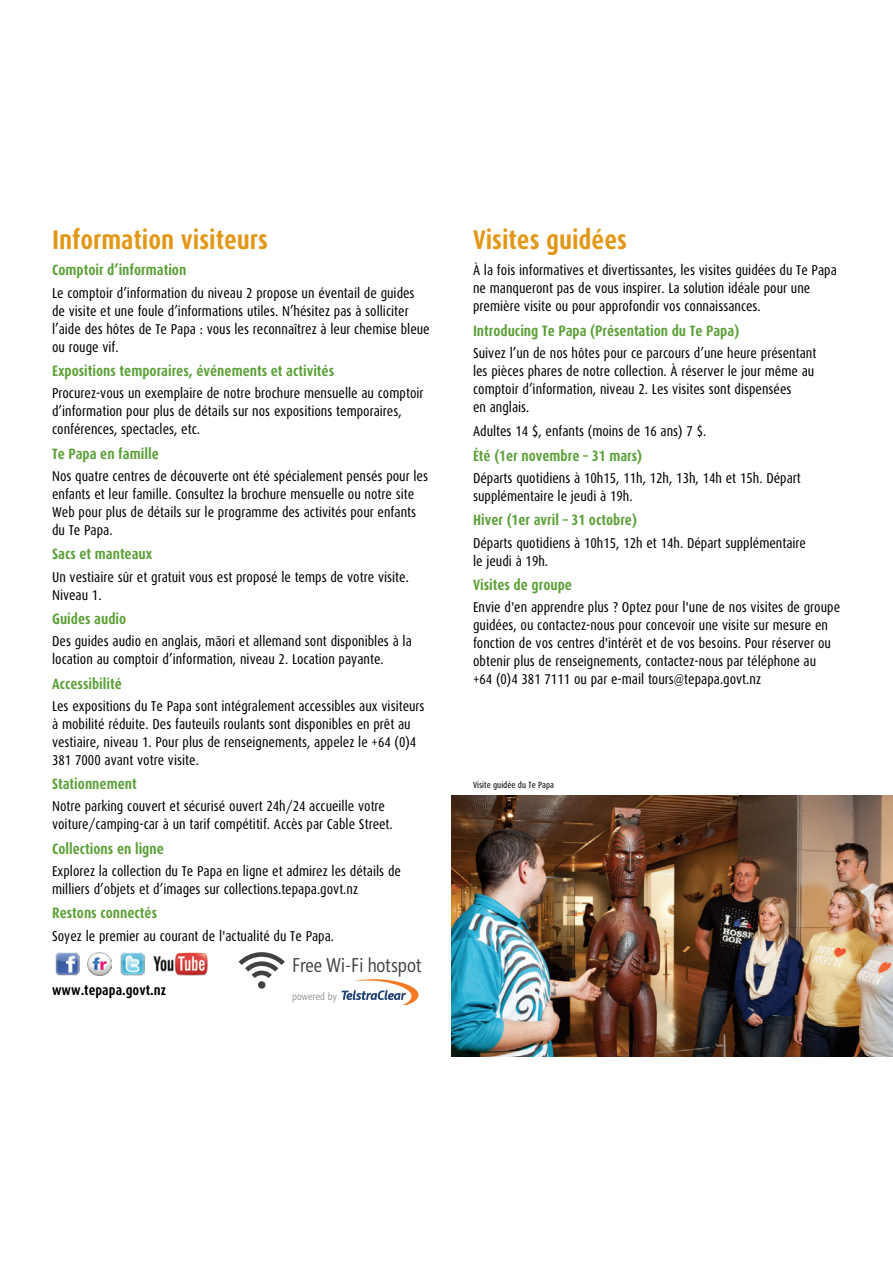
<style>
.page{position:relative;width:893px;height:1263px;background:#fff}
.page>*{position:absolute;margin:0;border:0;box-sizing:border-box;transform-origin:0 0}
.Headers__Orange__ter{font:700 27px "Dax Cond Mac";color:#e29717}
.t1{font:19.8px "Segoe Condensed";color:#414042}
.SubHeads__Green__sec{font:700 15px "Dax Cond Mac";color:#5ca038}
._9_5_12_5_BODY____Pa{font:14.25px/18px "Dax Cond Mac";color:#000}
._9_5_12_5_BODY____Pa-2{font:700 14.25px "Dax Cond Mac";color:#000}
.t2{font:10.65px "Segoe Condensed";letter-spacing:.01em;color:#939598}
.Caption_aligned_left{font:9px "Dax Cond Mac";color:#000}
</style>
<div class="page">
<img style="left:452px;top:796px;width:441px;height:261px">
<svg style="left:239px;top:952px;width:46px;height:37px"></svg>
<svg style="left:342px;top:979px;width:77px;height:25px"></svg>
<img style="left:88px;top:952px;width:24px;height:24px">
<img style="left:55px;top:952px;width:24px;height:24px">
<img style="left:120px;top:952px;width:24px;height:24px">
<img style="left:153px;top:952px;width:55px;height:24px">
<p class="Headers__Orange__ter" style="left:52px;top:225px;width:217px">Information visiteurs</p>
<p class="SubHeads__Green__sec" style="left:52px;top:262px;width:136px">Comptoir d’information</p>
<p class="_9_5_12_5_BODY____Pa" style="left:52px;top:284px;width:379px">Le comptoir d’information du niveau 2 propose un éventail de guides de visite et une foule d’informations utiles. N’hésitez pas à solliciter l’aide des hôtes de Te Papa : vous les reconnaîtrez à leur chemise bleue ou rouge vif.</p>
<p class="SubHeads__Green__sec" style="left:52px;top:362px;width:284px">Expositions temporaires, événements et activités</p>
<p class="_9_5_12_5_BODY____Pa" style="left:52px;top:384px;width:373px">Procurez-vous un exemplaire de notre brochure mensuelle au comptoir d’information pour plus de détails sur nos expositions temporaires, conférences, spectacles, etc.</p>
<p class="SubHeads__Green__sec" style="left:52px;top:445px;width:108px">Te Papa en famille</p>
<p class="_9_5_12_5_BODY____Pa" style="left:52px;top:467px;width:377px">Nos quatre centres de découverte ont été spécialement pensés pour les enfants et leur famille. Consultez la brochure mensuelle ou notre site Web pour plus de détails sur le programme des activités pour enfants du Te Papa.</p>
<p class="SubHeads__Green__sec" style="left:52px;top:546px;width:102px">Sacs et manteaux</p>
<p class="_9_5_12_5_BODY____Pa" style="left:52px;top:568px;width:358px">Un vestiaire sûr et gratuit vous est proposé le temps de votre visite.<br>Niveau 1.</p>
<p class="SubHeads__Green__sec" style="left:52px;top:610px;width:76px">Guides audio</p>
<p class="_9_5_12_5_BODY____Pa" style="left:52px;top:632px;width:361px">Des guides audio en anglais, mäori et allemand sont disponibles à la location au comptoir d’information, niveau 2. Location payante.</p>
<p class="SubHeads__Green__sec" style="left:52px;top:675px;width:71px">Accessibilité</p>
<p class="_9_5_12_5_BODY____Pa" style="left:52px;top:697px;width:374px">Les expositions du Te Papa sont intégralement accessibles aux visiteurs à mobilité réduite. Des fauteuils roulants sont disponibles en prêt au vestiaire, niveau 1. Pour plus de renseignements, appelez le +64 (0)4<br>381 7000 avant votre visite.</p>
<p class="SubHeads__Green__sec" style="left:52px;top:776px;width:86px">Stationnement</p>
<p class="_9_5_12_5_BODY____Pa" style="left:52px;top:798px;width:342px">Notre parking couvert et sécurisé ouvert 24h/24 accueille votre voiture/camping-car à un tarif compétitif. Accès par Cable Street.</p>
<p class="SubHeads__Green__sec" style="left:52px;top:840px;width:113px">Collections en ligne</p>
<p class="_9_5_12_5_BODY____Pa" style="left:52px;top:862px;width:350px">Explorez la collection du Te Papa en ligne et admirez les détails de milliers d’objets et d’images sur collections.tepapa.govt.nz</p>
<p class="SubHeads__Green__sec" style="left:52px;top:905px;width:107px">Restons connectés</p>
<p class="_9_5_12_5_BODY____Pa" style="left:52px;top:927px;width:283px">Soyez le premier au courant de l'actualité du Te Papa.</p>
<p class="_9_5_12_5_BODY____Pa-2" style="left:52px;top:982px;width:115px">www.tepapa.govt.nz</p>
<p class="t1" style="left:292px;top:953px;width:131px">Free Wi-Fi hotspot</p>
<p class="t2" style="left:292px;top:990px;width:46px">powered by</p>
<p class="Headers__Orange__ter" style="left:473px;top:225px;width:155px">Visites guidées</p>
<p class="_9_5_12_5_BODY____Pa" style="left:473px;top:262px;width:365px">À la fois informatives et divertissantes, les visites guidées du Te Papa ne manqueront pas de vous inspirer. La solution idéale pour une première visite ou pour approfondir vos connaissances.</p>
<p class="SubHeads__Green__sec" style="left:473px;top:322px;width:268px">Introducing Te Papa (Présentation du Te Papa)</p>
<p class="_9_5_12_5_BODY____Pa" style="left:473px;top:344px;width:345px">Suivez l’un de nos hôtes pour ce parcours d’une heure présentant les pièces phares de notre collection. À réserver le jour même au comptoir d’information, niveau 2. Les visites sont dispensées<br>en anglais.</p>
<p class="_9_5_12_5_BODY____Pa" style="left:473px;top:423px;width:235px">Adultes 14 $, enfants (moins de 16 ans) 7 $.</p>
<p class="SubHeads__Green__sec" style="left:473px;top:447px;width:171px">Été (1er novembre – 31 mars)</p>
<p class="_9_5_12_5_BODY____Pa" style="left:473px;top:469px;width:329px">Départs quotidiens à 10h15, 11h, 12h, 13h, 14h et 15h. Départ supplémentaire le jeudi à 19h.</p>
<p class="SubHeads__Green__sec" style="left:473px;top:512px;width:165px">Hiver (1er avril – 31 octobre)</p>
<p class="_9_5_12_5_BODY____Pa" style="left:473px;top:534px;width:335px">Départs quotidiens à 10h15, 12h et 14h. Départ supplémentaire le jeudi à 19h.</p>
<p class="SubHeads__Green__sec" style="left:473px;top:576px;width:100px">Visites de groupe</p>
<p class="_9_5_12_5_BODY____Pa" style="left:473px;top:598px;width:369px">Envie d'en apprendre plus ? Optez pour l'une de nos visites de groupe guidées, ou contactez-nous pour concevoir une visite sur mesure en fonction de vos centres d'intérêt et de vos besoins. Pour réserver ou obtenir plus de renseignements, contactez-nous par téléphone au<br>+64 (0)4 381 7111 ou par e-mail tours@tepapa.govt.nz</p>
<p class="Caption_aligned_left" style="left:473px;top:780px;width:83px">Visite guidée du Te Papa</p>
</div>
